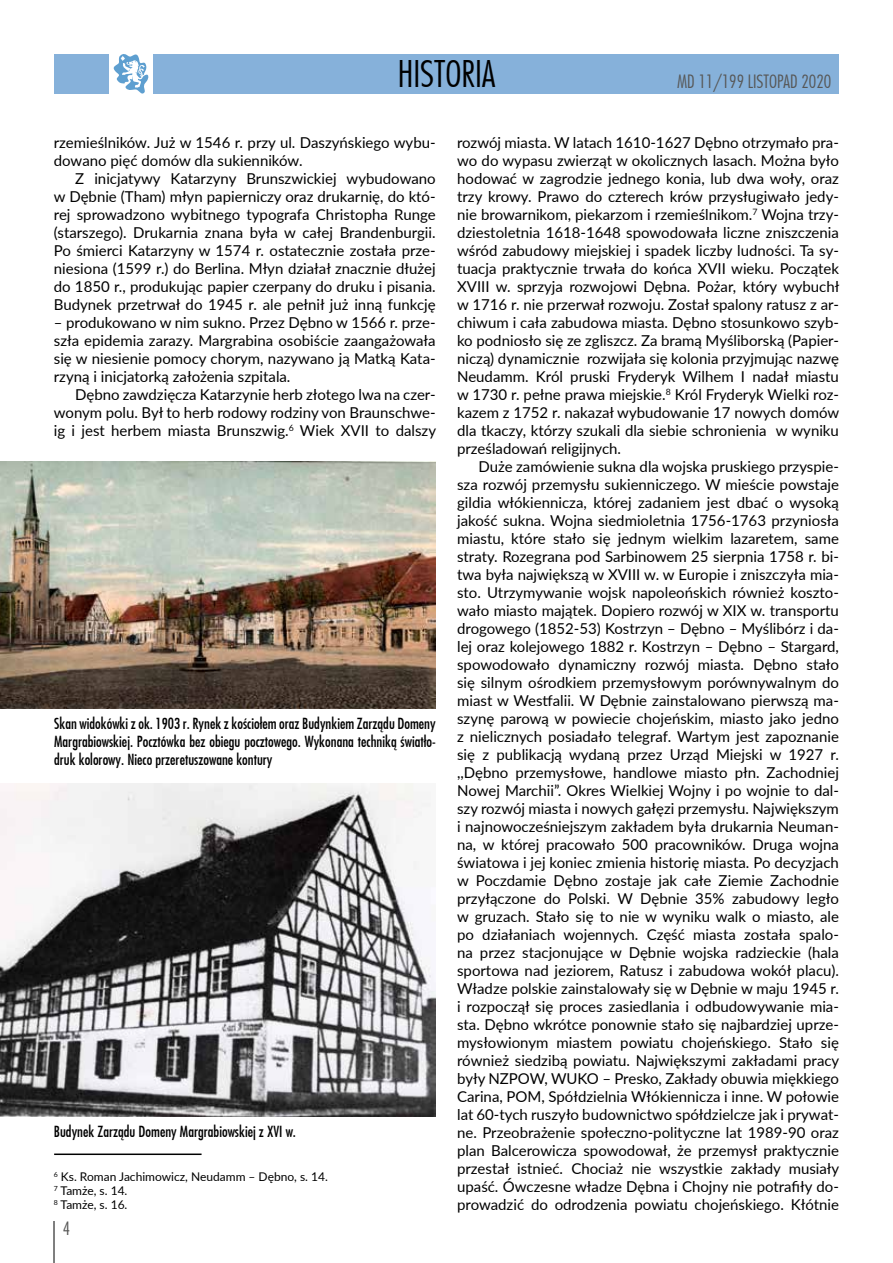
<style>
.page{position:relative;width:893px;height:1263px;background:#fff}
.page>*{position:absolute;margin:0;border:0;box-sizing:border-box;transform-origin:0 0}
.t1{font:300 36px "Fujiyama";color:#000}
.t2{font:300 18px "Fujiyama";color:#575756}
.t3{font:15px/18px "Lato";color:#000;text-align:justify}
.t4{font:15px/18px "Fujiyama";color:#000;text-align:justify}
.t5{font:12px/14.4px "Lato";color:#000}
</style>
<div class="page">
<div style="left:153px;top:54px;width:686px;height:40px;background:#86b1da"></div>
<div style="left:54px;top:54px;width:55px;height:40px;background:#86b1da"></div>
<svg style="left:113px;top:54px;width:35px;height:40px"></svg>
<hr style="left:54px;top:1221px;width:1px;height:42px;background:#000">
<hr style="left:54px;top:1153px;width:148px;height:2px;background:#000">
<img style="left:0;top:784px;width:436px;height:332px">
<img style="left:0;top:462px;width:436px;height:246px">
<h1 class="t1" style="left:398px;top:51px;width:99px">HISTORIA</h1>
<p class="t2" style="left:677px;top:70px;width:156px">MD 11/199 LISTOPAD 2020</p>
<p class="t3" style="left:54px;top:133px;width:383px">rzemieślników. Już w 1546 r. przy ul. Daszyńskiego wybu&shy;dowano pięć domów dla sukienników.</p>
<p class="t3" style="left:54px;top:169px;width:383px;text-indent:21px">Z inicjatywy Katarzyny Brunszwickiej wybudowano w Dębnie (Tham) młyn papierniczy oraz drukarnię, do któ&shy;rej sprowadzono wybitnego typografa Christopha Runge (starszego). Drukarnia znana była w całej Brandenburgii.<br>Po śmierci Katarzyny w 1574 r. ostatecznie została prze&shy;niesiona (1599 r.) do Berlina. Młyn działał znacznie dłużej do 1850 r., produkując papier czerpany do druku i pisania.<br>Budynek przetrwał do 1945 r. ale pełnił już inną funkcję</p>
<p class="t3" style="left:54px;top:313px;width:383px">– produkowano w nim sukno. Przez Dębno w 1566 r. prze&shy;szła epidemia zarazy. Margrabina osobiście zaangażowała się w niesienie pomocy chorym, nazywano ją Matką Kata&shy;rzyną i inicjatorką założenia szpitala.</p>
<p class="t3" style="left:54px;top:385px;width:384px;text-indent:21px">Dębno zawdzięcza Katarzynie herb złotego lwa na czer&shy;wonym polu. Był to herb rodowy rodziny von Braunschwe&shy;ig i jest herbem miasta Brunszwig.<sup>6</sup> Wiek XVII to dalszy</p>
<p class="t4" style="left:54px;top:714px;width:383px">Skan widokówki z ok. 1903 r. Rynek z kościołem oraz Budynkiem Zarządu Domeny Margrabiowskiej. Pocztówka bez obiegu pocztowego. Wykonana techniką światło&shy;druk kolorowy. Nieco przeretuszowane kontury</p>
<p class="t4" style="left:54px;top:1122px;width:244px">Budynek Zarządu Domeny Margrabiowskiej z XVI w.</p>
<p class="t5" style="left:54px;top:1168px;width:276px"><sup>6</sup> Ks. Roman Jachimowicz, Neudamm – Dębno, s. 14.<br><sup>7</sup> Tamże, s. 14.<br><sup>8</sup> Tamże, s. 16.</p>
<p class="t2" style="left:63px;top:1217px;width:9px">4</p>
<p class="t3" style="left:457px;top:133px;width:384px">rozwój miasta. W latach 1610-1627 Dębno otrzymało pra&shy;wo do wypasu zwierząt w okolicznych lasach. Można było hodować w zagrodzie jednego konia, lub dwa woły, oraz trzy krowy. Prawo do czterech krów przysługiwało jedy&shy;nie browarnikom, piekarzom i rzemieślnikom.<sup>7</sup> Wojna trzy&shy;dziestoletnia 1618-1648 spowodowała liczne zniszczenia wśród zabudowy miejskiej i spadek liczby ludności. Ta sy&shy;tuacja praktycznie trwała do końca XVII wieku. Początek XVIII w. sprzyja rozwojowi Dębna. Pożar, który wybuchł w 1716 r. nie przerwał rozwoju. Został spalony ratusz z ar&shy;chiwum i cała zabudowa miasta. Dębno stosunkowo szyb&shy;ko podniosło się ze zgliszcz. Za bramą Myśliborską (Papier&shy;niczą) dynamicznie rozwijała się kolonia przyjmując nazwę Neudamm. Król pruski Fryderyk Wilhem I nadał miastu w 1730 r. pełne prawa miejskie.<sup>8</sup> Król Fryderyk Wielki roz&shy;kazem z 1752 r. nakazał wybudowanie 17 nowych domów dla tkaczy, którzy szukali dla siebie schronienia w wyniku prześladowań religijnych.</p>
<p class="t3" style="left:457px;top:457px;width:384px;text-indent:21px">Duże zamówienie sukna dla wojska pruskiego przyspie&shy;sza rozwój przemysłu sukienniczego. W mieście powstaje gildia włókiennicza, której zadaniem jest dbać o wysoką jakość sukna. Wojna siedmioletnia 1756-1763 przyniosła miastu, które stało się jednym wielkim lazaretem, same straty. Rozegrana pod Sarbinowem 25 sierpnia 1758 r. bi&shy;twa była największą w XVIII w. w Europie i zniszczyła mia&shy;sto. Utrzymywanie wojsk napoleońskich również koszto&shy;wało miasto majątek. Dopiero rozwój w XIX w. transportu drogowego (1852-53) Kostrzyn – Dębno – Myślibórz i da&shy;lej oraz kolejowego 1882 r. Kostrzyn – Dębno – Stargard, spowodowało dynamiczny rozwój miasta. Dębno stało się silnym ośrodkiem przemysłowym porównywalnym do miast w Westfalii. W Dębnie zainstalowano pierwszą ma&shy;szynę parową w powiecie chojeńskim, miasto jako jedno z nielicznych posiadało telegraf. Wartym jest zapoznanie się z publikacją wydaną przez Urząd Miejski w 1927 r. ,,Dębno przemysłowe, handlowe miasto płn. Zachodniej Nowej Marchii”. Okres Wielkiej Wojny i po wojnie to dal&shy;szy rozwój miasta i nowych gałęzi przemysłu. Największym i najnowocześniejszym zakładem była drukarnia Neuman&shy;na, w której pracowało 500 pracowników. Druga wojna światowa i jej koniec zmienia historię miasta. Po decyzjach w Poczdamie Dębno zostaje jak całe Ziemie Zachodnie przyłączone do Polski. W Dębnie 35% zabudowy legło w gruzach. Stało się to nie w wyniku walk o miasto, ale po działaniach wojennych. Część miasta została spalo&shy;na przez stacjonujące w Dębnie wojska radzieckie (hala sportowa nad jeziorem, Ratusz i zabudowa wokół placu).<br>Władze polskie zainstalowały się w Dębnie w maju 1945 r. i rozpoczął się proces zasiedlania i odbudowywanie mia&shy;sta. Dębno wkrótce ponownie stało się najbardziej uprze&shy;mysłowionym miastem powiatu chojeńskiego. Stało się również siedzibą powiatu. Największymi zakładami pracy były NZPOW, WUKO – Presko, Zakłady obuwia miękkiego Carina, POM, Spółdzielnia Włókiennicza i inne. W połowie lat 60-tych ruszyło budownictwo spółdzielcze jak i prywat&shy;ne. Przeobrażenie społeczno-polityczne lat 1989-90 oraz plan Balcerowicza spowodował, że przemysł praktycznie przestał istnieć. Chociaż nie wszystkie zakłady musiały upaść. Ówczesne władze Dębna i Chojny nie potrafiły do&shy;prowadzić do odrodzenia powiatu chojeńskiego. Kłótnie</p>
</div>
